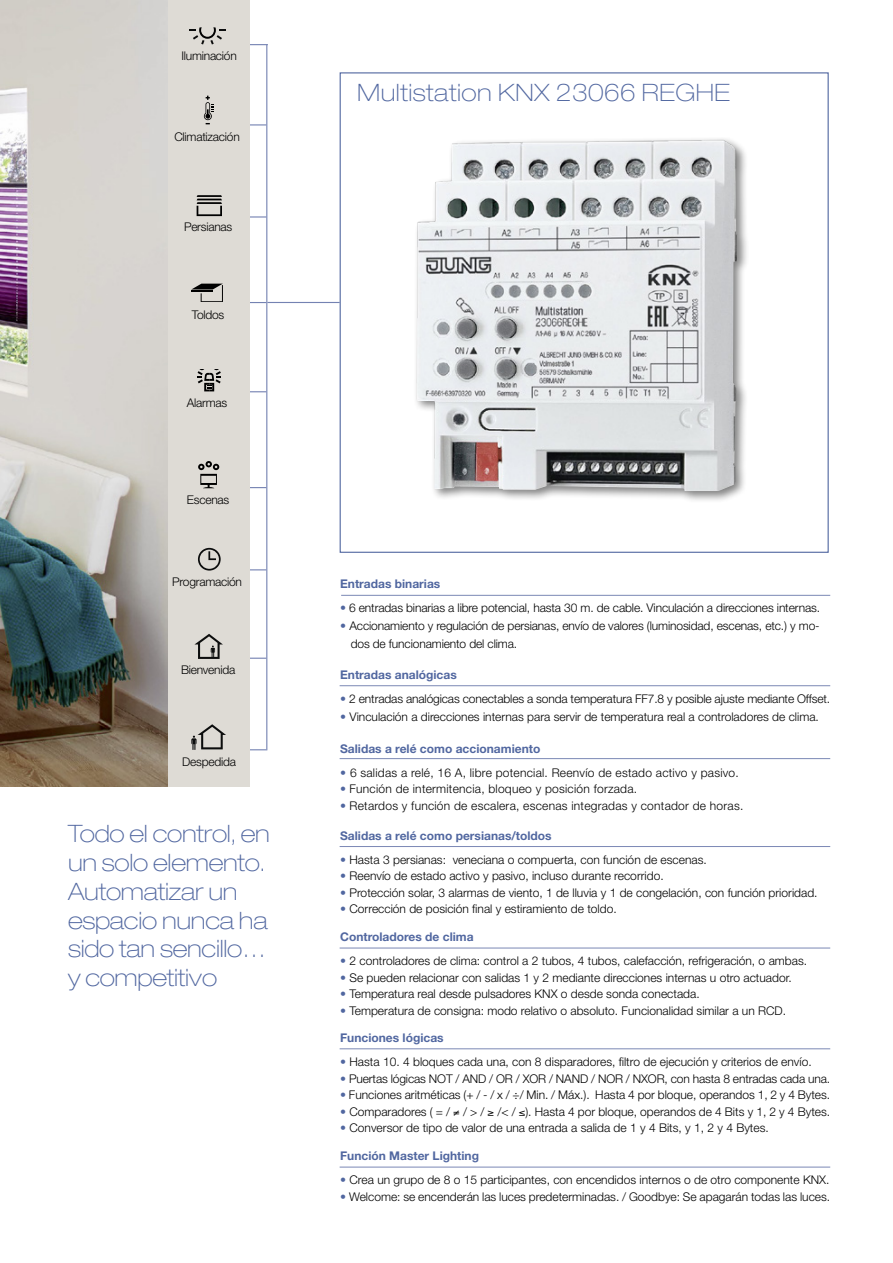
<style>
.page{position:relative;width:893px;height:1263px;background:#fff}
.page>*{position:absolute;margin:0;border:0;box-sizing:border-box;transform-origin:0 0}
.t1{font:100 expanded 24px/28.8px "Helvetica Neue LT Pro";letter-spacing:-.01em;color:#5167a0}
.t2{font:100 expanded 24px "Helvetica Neue LT Pro";letter-spacing:.02em;color:#5167a0}
.t3{font:300 12px/18px "Helvetica Neue";color:#000}
.t4{font:300 12px "Helvetica Neue";letter-spacing:.02em;color:#000}
.t5{font:700 12px "Helvetica Neue";color:#5167a0}
.t6{font:300 12px "Helvetica Neue LT Pro";letter-spacing:-.02em;color:#000}
.s1{color:#5167a0}
</style>
<div class="page">
<hr style="left:267px;top:302px;width:73px;height:1px;background:#7482b2">
<svg style="left:249px;top:749px;width:17px;height:1px"></svg>
<svg style="left:249px;top:658px;width:17px;height:1px"></svg>
<svg style="left:249px;top:569px;width:17px;height:1px"></svg>
<svg style="left:249px;top:487px;width:17px;height:1px"></svg>
<svg style="left:249px;top:391px;width:17px;height:1px"></svg>
<svg style="left:249px;top:302px;width:17px;height:1px"></svg>
<hr style="left:242px;top:216px;width:24px;height:2px;background:#7482b2">
<svg style="left:249px;top:124px;width:17px;height:1px"></svg>
<svg style="left:249px;top:44px;width:19px;height:1px"></svg>
<hr style="left:266px;top:45px;width:1px;height:705px;background:#7482b2">
<div style="left:167px;top:0;width:82px;height:786px;background:#dedbd5"></div>
<div style="left:413px;top:136px;width:336px;height:367px;background:#000;opacity:.5"></div>
<img style="left:417px;top:139px;width:320px;height:352px">
<svg style="left:197px;top:195px;width:25px;height:21px"></svg>
<svg style="left:189px;top:27px;width:37px;height:17px"></svg>
<svg style="left:204px;top:96px;width:9px;height:28px"></svg>
<svg style="left:191px;top:284px;width:32px;height:18px"></svg>
<hr style="left:191px;top:290px;width:22px;height:2px;background:#000">
<svg style="left:198px;top:461px;width:21px;height:27px"></svg>
<svg style="left:191px;top:724px;width:35px;height:26px"></svg>
<svg style="left:194px;top:634px;width:29px;height:25px"></svg>
<svg style="left:197px;top:370px;width:24px;height:21px"></svg>
<svg style="left:198px;top:548px;width:23px;height:22px"></svg>
<hr style="left:341px;top:595px;width:489px;height:1px;background:#7b88b5">
<hr style="left:340px;top:685px;width:490px;height:1px;background:#7b88b5">
<hr style="left:340px;top:758px;width:490px;height:1px;background:#7b88b5">
<hr style="left:340px;top:846px;width:490px;height:1px;background:#7b88b5">
<hr style="left:340px;top:947px;width:490px;height:1px;background:#7b88b5">
<hr style="left:340px;top:1048px;width:490px;height:1px;background:#7b88b5">
<hr style="left:340px;top:1166px;width:490px;height:1px;background:#7b88b5">
<img style="left:0;top:0;width:168px;height:786px">
<p class="t6" style="left:181px;top:49px;width:57px">Iluminación</p>
<p class="t6" style="left:174px;top:129px;width:67px">Climatización</p>
<p class="t6" style="left:184px;top:220px;width:50px">Persianas</p>
<p class="t6" style="left:192px;top:308px;width:34px">Toldos</p>
<p class="t6" style="left:187px;top:396px;width:42px">Alarmas</p>
<p class="t6" style="left:187px;top:492px;width:44px">Escenas</p>
<p class="t6" style="left:172px;top:574px;width:71px">Programación</p>
<p class="t6" style="left:181px;top:663px;width:56px">Bienvenida</p>
<p class="t6" style="left:182px;top:754px;width:55px">Despedida</p>
<h1 class="t1" style="left:68px;top:819px;width:203px">Todo el control, en un solo elemento.<br>Automatizar un espacio nunca ha sido tan sencillo… y competitivo</h1>
<h1 class="t2" style="left:357px;top:78px;width:374px">Multistation KNX 23066 REGHE</h1>
<p class="t5" style="left:340px;top:576px;width:102px">Entradas binarias</p>
<p class="t3" style="left:340px;top:598px;width:481px"><span class="s1">•</span> 6 entradas binarias a libre potencial, hasta 30 m. de cable. Vinculación a direcciones internas.</p>
<p class="t3" style="left:351px;top:616px;width:470px;text-indent:-10px"><span class="s1">•</span> Accionamiento y regulación de persianas, envío de valores (luminosidad, escenas, etc.) y mo&shy;dos de funcionamiento del clima.</p>
<p class="t5" style="left:340px;top:667px;width:118px">Entradas analógicas</p>
<p class="t3" style="left:340px;top:690px;width:492px"><span class="s1">•</span> 2 entradas analógicas conectables a sonda temperatura FF7.8 y posible ajuste mediante Offset.</p>
<p class="t3" style="left:340px;top:708px;width:480px"><span class="s1">•</span> Vinculación a direcciones internas para servir de temperatura real a controladores de clima.</p>
<p class="t5" style="left:340px;top:741px;width:202px">Salidas a relé como accionamiento</p>
<p class="t4" style="left:340px;top:765px;width:400px"><span class="s1">•</span> 6 salidas a relé, 16 A, libre potencial. Reenvío de estado activo y pasivo.</p>
<p class="t4" style="left:340px;top:781px;width:299px"><span class="s1">•</span> Función de intermitencia, bloqueo y posición forzada.</p>
<p class="t4" style="left:340px;top:798px;width:405px"><span class="s1">•</span> Retardos y función de escalera, escenas integradas y contador de horas.</p>
<p class="t5" style="left:340px;top:828px;width:213px">Salidas a relé como persianas/toldos</p>
<p class="t3" style="left:340px;top:850px;width:368px"><span class="s1">•</span> Hasta 3 persianas: veneciana o compuerta, con función de escenas.</p>
<p class="t3" style="left:340px;top:867px;width:325px"><span class="s1">•</span> Reenvío de estado activo y pasivo, incluso durante recorrido.</p>
<p class="t3" style="left:340px;top:883px;width:479px"><span class="s1">•</span> Protección solar, 3 alarmas de viento, 1 de lluvia y 1 de congelación, con función prioridad.</p>
<p class="t3" style="left:340px;top:900px;width:278px"><span class="s1">•</span> Corrección de posición final y estiramiento de toldo.</p>
<p class="t5" style="left:340px;top:929px;width:135px">Controladores de clima</p>
<p class="t3" style="left:340px;top:952px;width:468px"><span class="s1">•</span> 2 controladores de clima: control a 2 tubos, 4 tubos, calefacción, refrigeración, o ambas.</p>
<p class="t3" style="left:340px;top:968px;width:453px"><span class="s1">•</span> Se pueden relacionar con salidas 1 y 2 mediante direcciones internas u otro actuador.</p>
<p class="t3" style="left:340px;top:985px;width:361px"><span class="s1">•</span> Temperatura real desde pulsadores KNX o desde sonda conectada.</p>
<p class="t3" style="left:340px;top:1001px;width:447px"><span class="s1">•</span> Temperatura de consigna: modo relativo o absoluto. Funcionalidad similar a un RCD.</p>
<p class="t5" style="left:340px;top:1030px;width:105px">Funciones lógicas</p>
<p class="t3" style="left:340px;top:1052px;width:473px"><span class="s1">•</span> Hasta 10. 4 bloques cada una, con 8 disparadores, filtro de ejecución y criterios de envío.</p>
<p class="t3" style="left:340px;top:1069px;width:492px"><span class="s1">•</span> Puertas lógicas NOT / AND / OR / XOR / NAND / NOR / NXOR, con hasta 8 entradas cada una.</p>
<p class="t3" style="left:340px;top:1085px;width:492px"><span class="s1">•</span> Funciones aritméticas (+ / - / x / ÷/ Min. / Máx.). Hasta 4 por bloque, operandos 1, 2 y 4 Bytes.</p>
<p class="t3" style="left:340px;top:1102px;width:492px"><span class="s1">•</span> Comparadores ( = / ≠ / &gt; / ≥ /&lt; / ≤). Hasta 4 por bloque, operandos de 4 Bits y 1, 2 y 4 Bytes.</p>
<p class="t3" style="left:340px;top:1118px;width:430px"><span class="s1">•</span> Conversor de tipo de valor de una entrada a salida de 1 y 4 Bits, y 1, 2 y 4 Bytes.</p>
<p class="t5" style="left:340px;top:1149px;width:140px">Función Master Lighting</p>
<p class="t3" style="left:340px;top:1171px;width:491px"><span class="s1">•</span> Crea un grupo de 8 o 15 participantes, con encendidos internos o de otro componente KNX.</p>
<p class="t3" style="left:340px;top:1187px;width:492px"><span class="s1">•</span> Welcome: se encenderán las luces predeterminadas. / Goodbye: Se apagarán todas las luces.</p>
</div>
